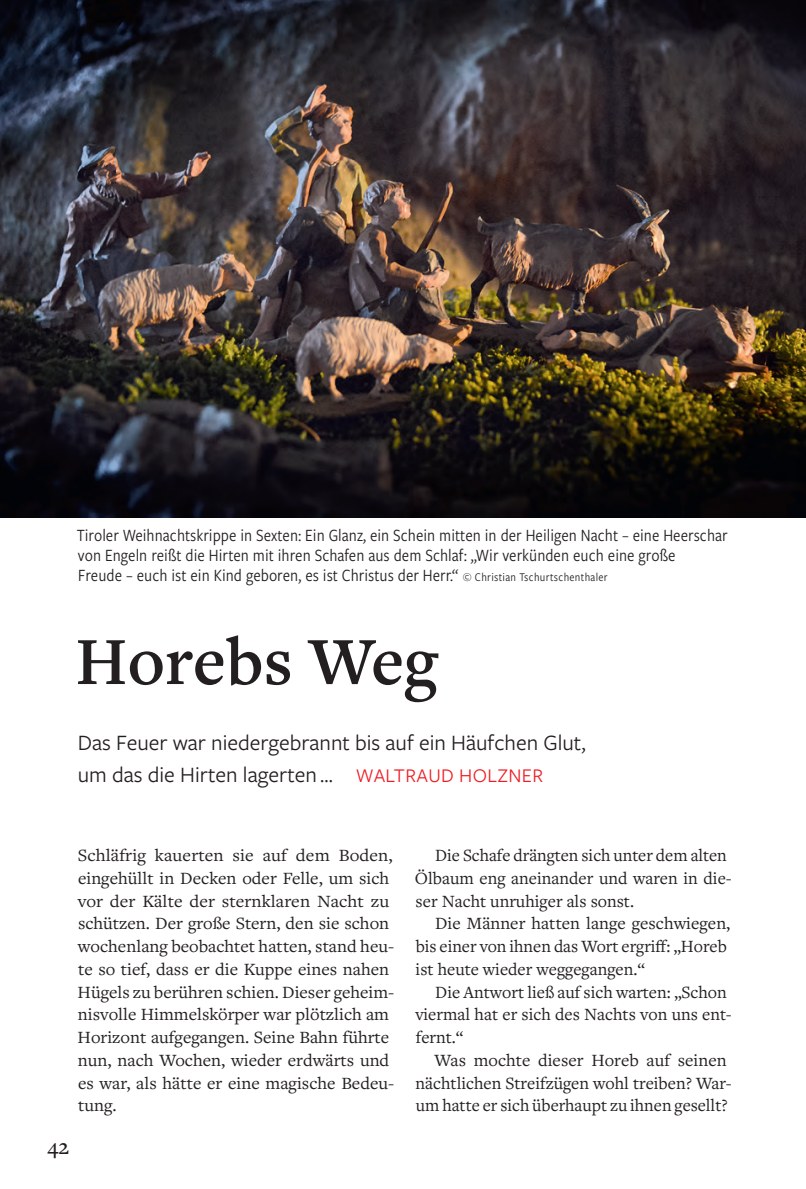
<style>
.page{position:relative;width:806px;height:1189px;background:#fff}
.page>*{position:absolute;margin:0;border:0;box-sizing:border-box;transform-origin:0 0}
.t1{font:600 70px "Freight Text Pro";color:#231f20}
.t2{font:22.75px/31.5px "Freight Sans Pro";color:#231f20}
.t3{font:500 22.75px "Freight Text Pro";color:#231f20}
.t4{font:17.85px/22.8px "Freight Text Pro";color:#231f20;scale:1.05 1}
.t5{font:17.85px/22.8px "Freight Text Pro";color:#231f20}
.t6{font:17.85px/19.6px "Freight Sans Cnd Pro";color:#231f20}
.s1{font-size:12.25px}
.s2{font-size:20.12px;color:#ee1d23}
</style>
<div class="page">
<img style="left:0;top:0;width:805px;height:518px">
<p class="t6" style="left:77px;top:525px;width:652px">Tiroler Weihnachtskrippe in Sexten: Ein Glanz, ein Schein mitten in der Heiligen Nacht – eine Heerschar von Engeln reißt die Hirten mit ihren Schafen aus dem Schlaf: „Wir verkünden euch eine große<br>Freude – euch ist ein Kind geboren, es ist Christus der Herr.“ <span class="s1">© Christian Tschurtschenthaler</span></p>
<h1 class="t1" style="left:75px;top:615px;width:364px">Horebs Weg</h1>
<p class="t2" style="left:78px;top:726px;width:509px">Das Feuer war niedergebrannt bis auf ein Häufchen Glut, um das die Hirten lagerten … <span class="s2">WALTRAUD HOLZNER</span></p>
<p class="t4" style="left:78px;top:843px;width:303px">Schläfrig kauerten sie auf dem Boden, eingehüllt in Decken oder Felle, um sich vor der Kälte der sternklaren Nacht zu schützen. Der große Stern, den sie schon wochenlang beobachtet hatten, stand heu&shy;te so tief, dass er die Kuppe eines nahen Hügels zu berühren schien. Dieser geheim&shy;nisvolle Himmelskörper war plötzlich am Horizont aufgegangen. Seine Bahn führte nun, nach Wochen, wieder erdwärts und es war, als hätte er eine magische Bedeu&shy;tung.</p>
<p class="t5" style="left:415px;top:843px;width:318px;text-indent:20px">Die Schafe drängten sich unter dem alten<br>Ölbaum eng aneinander und waren in die&shy;ser Nacht unruhiger als sonst.</p>
<p class="t5" style="left:415px;top:912px;width:316px;text-indent:20px">Die Männer hatten lange geschwiegen, bis einer von ihnen das Wort ergriff: „Horeb ist heute wieder weggegangen.“</p>
<p class="t5" style="left:415px;top:980px;width:318px;text-indent:20px">Die Antwort ließ auf sich warten: „Schon viermal hat er sich des Nachts von uns ent&shy;fernt.“</p>
<p class="t5" style="left:415px;top:1048px;width:317px;text-indent:19px">Was mochte dieser Horeb auf seinen nächtlichen Streifzügen wohl treiben? War&shy;um hatte er sich überhaupt zu ihnen gesellt?</p>
<p class="t3" style="left:47px;top:1132px;width:23px">42</p>
</div>
